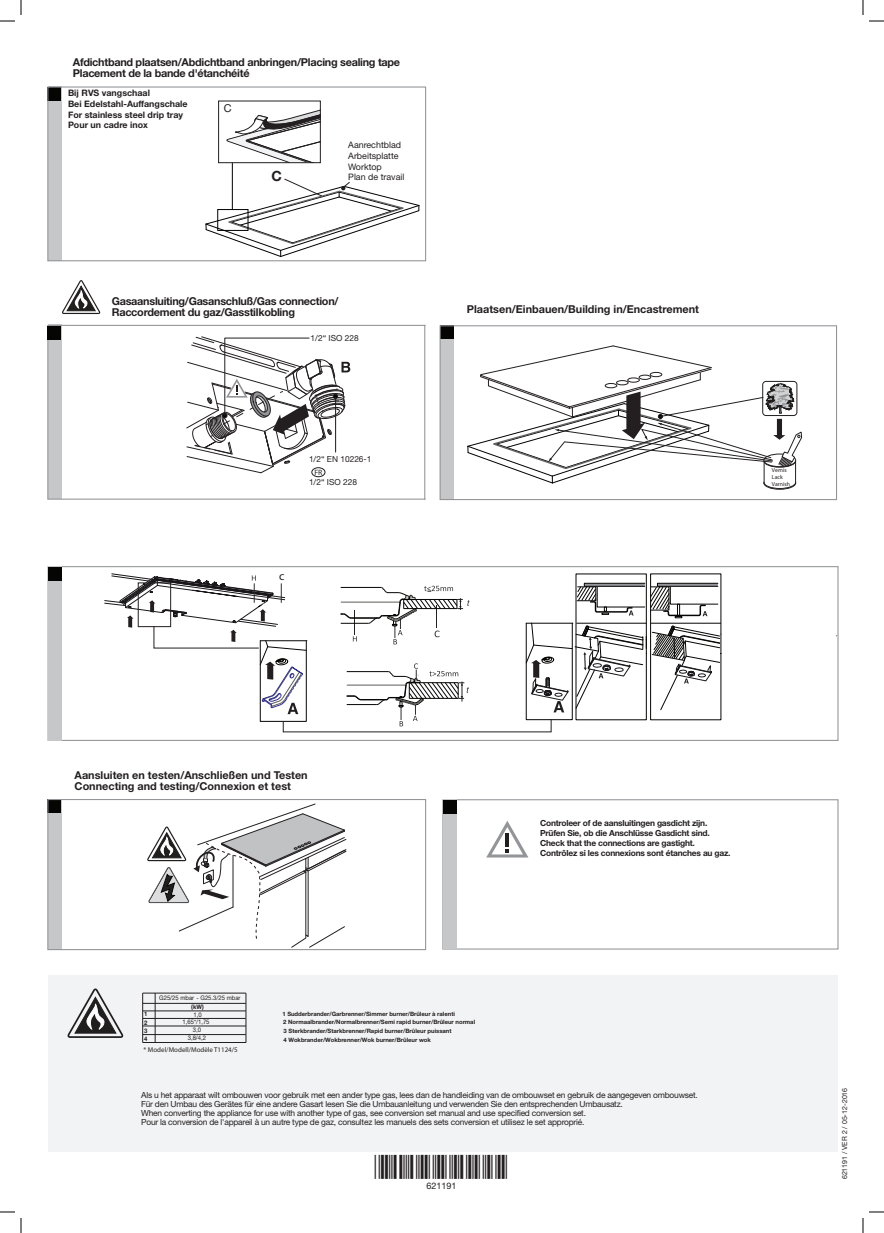
<style>
.page{position:relative;width:884px;height:1233px;background:#fff}
.page>*{position:absolute;margin:0;border:0;box-sizing:border-box;transform-origin:0 0}
.t1{font:700 14.1px "Helvetica Neue";color:#231f20}
.t2{font:11.9px "Myriad Pro";color:#231f20}
.t3{font:700 10.9px/10.9px "Helvetica Neue";letter-spacing:-.025em;color:#231f20}
.t4{font:700 10.9px/10.9px "Helvetica Neue";color:#231f20}
.t5{font:10.9px "Helvetica Neue";color:#231f20}
.t6{font:9px "Helvetica Neue";color:#231f20}
.t7{font:700 8.9px/10.7px "Helvetica Neue";color:#231f20}
.t8{font:8.9px/10.7px "Helvetica Neue";color:#231f20}
.t9{font:8.4px/8.9px "Helvetica Neue";letter-spacing:-.025em;color:#231f20}
.t10{font:700 8.4px/10.1px "Helvetica Neue";letter-spacing:-.025em;color:#231f20}
.t11{font:8.3px "Helvetica Neue";color:#231f20}
.t12{font:7.7px "Myriad Pro";color:#231f20}
.t13{font:7px "Helvetica Neue";color:#231f20}
.t14{font:6.9px "Myriad Pro";color:#231f20}
.t15{font:6.3px/7.4px "Helvetica Neue";letter-spacing:-.005em;color:#231f20;text-align:center;scale:.94 1}
.t16{font:700 6.3px/8.6px "Helvetica Neue";color:#231f20;text-align:justify;scale:.94 1}
.t17{font:700 5.9px/8.7px "Helvetica Neue";letter-spacing:-.005em;color:#231f20}
.t18{font:5.9px/7px "Myriad Pro";color:#231f20}
</style>
<div class="page">
<div style="left:48px;top:975px;width:790px;height:176px;background:#f2f3f4"></div>
<div style="left:48px;top:86px;width:14px;height:174px;background:#c5c7c8"></div>
<div style="left:47px;top:87px;width:14px;height:14px;background:#050504"></div>
<div style="left:47px;top:86px;width:379px;height:175px;border:1px solid #929497"></div>
<div style="left:48px;top:325px;width:14px;height:174px;background:#c5c7c8"></div>
<div style="left:47px;top:325px;width:379px;height:175px;border:1px solid #929497"></div>
<div style="left:424px;top:325px;width:2px;height:174px;border:1px solid #929497"></div>
<div style="left:440px;top:325px;width:14px;height:174px;background:#c5c7c8"></div>
<div style="left:440px;top:325px;width:13px;height:14px;background:#050504"></div>
<div style="left:440px;top:325px;width:397px;height:175px;border:1px solid #929497"></div>
<div style="left:48px;top:566px;width:790px;height:175px;border:1px solid #929497"></div>
<div style="left:48px;top:566px;width:14px;height:175px;background:#c5c7c8"></div>
<div style="left:48px;top:567px;width:14px;height:13px;background:#050504"></div>
<div style="left:48px;top:799px;width:14px;height:150px;background:#c5c7c8"></div>
<div style="left:47px;top:799px;width:14px;height:14px;background:#050504"></div>
<div style="left:47px;top:799px;width:379px;height:151px;border:1px solid #929497"></div>
<div style="left:442px;top:799px;width:396px;height:150px;border:1px solid #929497"></div>
<div style="left:443px;top:799px;width:14px;height:150px;background:#c5c7c8"></div>
<div style="left:443px;top:800px;width:14px;height:13px;background:#050504"></div>
<hr style="left:232px;top:163px;width:1px;height:46px;background:#000">
<svg style="left:219px;top:101px;width:101px;height:62px"></svg>
<svg style="left:206px;top:179px;width:214px;height:78px"></svg>
<div style="left:47px;top:326px;width:14px;height:13px;background:#050504"></div>
<div style="left:312px;top:467px;width:13px;height:10px;border:1px solid #211e1e;border-radius:50%"></div>
<svg style="left:186px;top:336px;width:164px;height:137px"></svg>
<svg style="left:486px;top:821px;width:42px;height:36px"></svg>
<svg style="left:467px;top:345px;width:335px;height:145px"></svg>
<svg style="left:104px;top:573px;width:618px;height:160px"></svg>
<svg style="left:62px;top:280px;width:38px;height:34px"></svg>
<svg style="left:67px;top:988px;width:56px;height:50px"></svg>
<hr style="left:143px;top:1003px;width:103px;height:1px;background:#231f20">
<hr style="left:143px;top:1010px;width:103px;height:1px;background:#231f20">
<hr style="left:143px;top:1018px;width:103px;height:1px;background:#231f20">
<hr style="left:143px;top:1025px;width:103px;height:1px;background:#231f20">
<hr style="left:143px;top:1034px;width:103px;height:1px;background:#231f20">
<hr style="left:142px;top:993px;width:1px;height:49px;background:#231f20">
<hr style="left:155px;top:993px;width:1px;height:49px;background:#231f20">
<hr style="left:143px;top:992px;width:103px;height:1px;background:#231f20">
<hr style="left:143px;top:1042px;width:103px;height:1px;background:#231f20">
<svg style="left:147px;top:803px;width:200px;height:145px"></svg>
<hr style="left:246px;top:993px;width:1px;height:49px;background:#231f20">
<svg style="left:0;top:1211px;width:15px;height:1px"></svg>
<svg style="left:869px;top:1211px;width:15px;height:1px"></svg>
<svg style="left:0;top:0;width:22px;height:22px"></svg>
<svg style="left:20px;top:1218px;width:2px;height:15px"></svg>
<svg style="left:862px;top:0;width:22px;height:22px"></svg>
<svg style="left:862px;top:1218px;width:2px;height:15px"></svg>
<p class="t3" style="left:73px;top:56px;width:329px">Afdichtband plaatsen/Abdichtband anbringen/Placing sealing tape<br>Placement de la bande d'étanchéité</p>
<p class="t7" style="left:68px;top:87px;width:121px">Bij RVS vangschaal<br>Bei Edelstahl-Auffangschale<br>For stainless steel drip tray<br>Pour un cadre inox</p>
<p class="t5" style="left:224px;top:102px;width:9px">C</p>
<p class="t1" style="left:272px;top:167px;width:12px">C</p>
<p class="t8" style="left:348px;top:140px;width:58px">Aanrechtblad<br>Arbeitsplatte<br>Worktop<br>Plan de travail</p>
<p class="t3" style="left:112px;top:295px;width:228px">Gasaansluiting/Gasanschluß/Gas connection/<br>Raccordement du gaz/Gasstilkobling</p>
<p class="t11" style="left:311px;top:333px;width:50px">1/2“ ISO 228</p>
<p class="t11" style="left:309px;top:454px;width:64px">1/2“ EN 10226-1</p>
<p class="t12" style="left:314px;top:468px;width:9px">FR</p>
<p class="t11" style="left:309px;top:477px;width:50px">1/2“ ISO 228</p>
<p class="t2" style="left:279px;top:569px;width:7px">c</p>
<p class="t4" style="left:467px;top:303px;width:234px">Plaatsen/Einbauen/Building in/Encastrement</p>
<p class="t18" style="left:772px;top:466px;width:20px">Vernis<br>Lack<br>Varnish</p>
<p class="t4" style="left:75px;top:770px;width:235px">Aansluiten en testen/Anschließen und Testen<br>Connecting and testing/Connexion et test</p>
<p class="t16" style="left:144px;top:1009px;width:5px">1<br>2<br>3</p>
<p class="t16" style="left:144px;top:1034px;width:5px">4</p>
<p class="t15" style="left:159px;top:994px;width:88px">G25/25 mbar - G25.3/25 mbar</p>
<p class="t15" style="left:183px;top:1010px;width:30px">1,0<br>1,65*/1,75</p>
<p class="t15" style="left:188px;top:1026px;width:21px;line-height:8.1px">3,0<br>3,8/4,2</p>
<p class="t16" style="left:191px;top:1002px;width:15px">(kW)</p>
<p class="t14" style="left:144px;top:1045px;width:96px">* Model/Modell/Modèle T1124/5</p>
<p class="t17" style="left:282px;top:1009px;width:194px">1 Sudderbrander/Garbrenner/Simmer burner/Brûleur à ralenti<br>2 Normaalbrander/Normalbrenner/Semi rapid burner/Brûleur normal 3 Sterkbrander/Starkbrenner/Rapid burner/Brûleur puissant<br>4 Wokbrander/Wokbrenner/Wok burner/Brûleur wok</p>
<p class="t10" style="left:540px;top:817px;width:192px">Controleer of de aansluitingen gasdicht zijn.<br>Prüfen Sie, ob die Anschlüsse Gasdicht sind.<br>Check that the connections are gastight.<br>Contrôlez si les connexions sont étanches au gaz.</p>
<p class="t9" style="left:141px;top:1090px;width:558px">Als u het apparaat wilt ombouwen voor gebruik met een ander type gas, lees dan de handleiding van de ombouwset en gebruik de aangegeven ombouwset.<br>Für den Umbau des Gerätes für eine andere Gasart lesen Sie die Umbauanleitung und verwenden Sie den entsprechenden Umbausatz.<br>When converting the appliance for use with another type of gas, see conversion set manual and use specified conversion set.<br>Pour la conversion de l'appareil à un autre type de gaz, consultez les manuels des sets conversion et utilisez le set approprié.</p>
<p class="t6" style="left:426px;top:1180px;width:32px">621191</p>
<p class="t13" style="left:840px;top:1179px;width:93px;rotate:-90deg">621191 / VER 2 / 05-12-2016</p>
</div>
